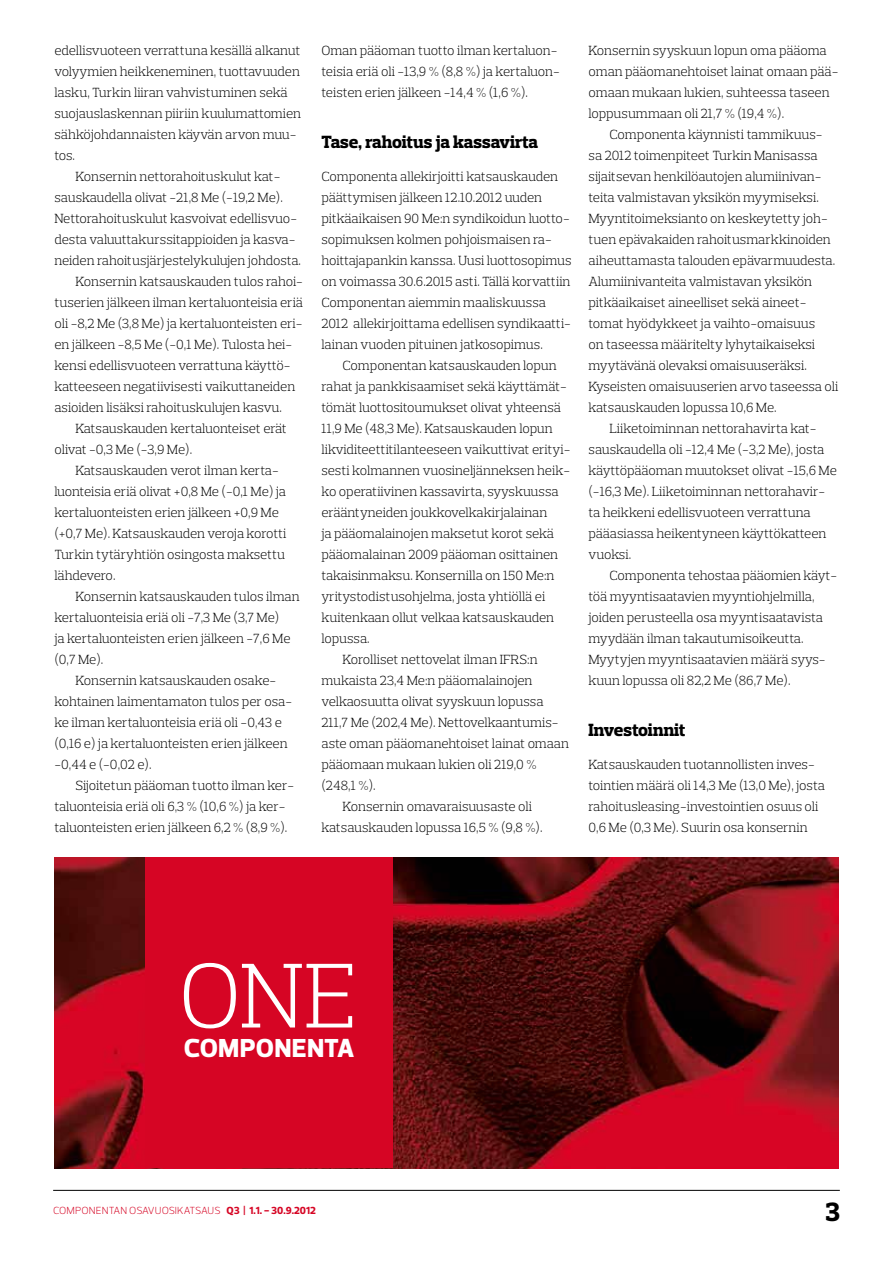
<style>
.page{position:relative;width:893px;height:1263px;background:#fff}
.page>*{position:absolute;margin:0;border:0;box-sizing:border-box;transform-origin:0 0}
.t1{font:300 93.6px "Prelo Slab";color:#fff}
.t2{font:800 27px "Prelo Slab";color:#000}
.t3{font:800 26.55px "Prelo";color:#fff}
.t4{font:800 18px "Prelo Slab";color:#000}
.t5{font:300 13.5px/21px "Prelo Slab";letter-spacing:-.01em;color:#000}
.t6{font:300 10.5px "Prelo";color:#d60524}
.s1{font-weight:800}
</style>
<div class="page">
<hr style="left:53px;top:1190px;width:787px;height:1px;background:#000">
<img style="left:54px;top:857px;width:784px;height:311px">
<div style="left:145px;top:857px;width:247px;height:311px;background:#d60524"></div>
<p class="t5" style="left:54px;top:40px;width:247px">edellisvuoteen verrattuna kesällä alkanut</p>
<p class="t5" style="left:54px;top:61px;width:247px">volyymien heikkeneminen, tuottavuuden</p>
<p class="t5" style="left:54px;top:82px;width:235px">lasku, Turkin liiran vahvistuminen sekä</p>
<p class="t5" style="left:54px;top:103px;width:248px">suojauslaskennan piiriin kuulumattomien</p>
<p class="t5" style="left:54px;top:124px;width:244px">sähköjohdannaisten käyvän arvon muu-</p>
<p class="t5" style="left:54px;top:145px;width:22px">tos.</p>
<p class="t5" style="left:75px;top:166px;width:207px">Konsernin nettorahoituskulut kat-</p>
<p class="t5" style="left:54px;top:187px;width:230px">sauskaudella olivat -21,8 Me (-19,2 Me).</p>
<p class="t5" style="left:54px;top:208px;width:244px">Nettorahoituskulut kasvoivat edellisvuo-</p>
<p class="t5" style="left:54px;top:229px;width:243px">desta valuuttakurssitappioiden ja kasva-</p>
<p class="t5" style="left:54px;top:250px;width:248px">neiden rahoitusjärjestelykulujen johdosta.</p>
<p class="t5" style="left:75px;top:271px;width:229px">Konsernin katsauskauden tulos rahoi-</p>
<p class="t5" style="left:54px;top:292px;width:250px">tuserien jälkeen ilman kertaluonteisia eriä</p>
<p class="t5" style="left:54px;top:313px;width:250px">oli -8,2 Me (3,8 Me) ja kertaluonteisten eri-</p>
<p class="t5" style="left:54px;top:334px;width:239px">en jälkeen -8,5 Me (-0,1 Me). Tulosta hei-</p>
<p class="t5" style="left:54px;top:355px;width:238px">kensi edellisvuoteen verrattuna käyttö-</p>
<p class="t5" style="left:54px;top:376px;width:242px">katteeseen negatiivisesti vaikuttaneiden</p>
<p class="t5" style="left:54px;top:397px;width:229px">asioiden lisäksi rahoituskulujen kasvu.</p>
<p class="t5" style="left:75px;top:418px;width:213px">Katsauskauden kertaluonteiset erät</p>
<p class="t5" style="left:54px;top:439px;width:139px">olivat -0,3 Me (-3,9 Me).</p>
<p class="t5" style="left:75px;top:460px;width:205px">Katsauskauden verot ilman kerta-</p>
<p class="t5" style="left:54px;top:481px;width:233px">luonteisia eriä olivat +0,8 Me (-0,1 Me) ja</p>
<p class="t5" style="left:54px;top:502px;width:226px">kertaluonteisten erien jälkeen +0,9 Me</p>
<p class="t5" style="left:54px;top:523px;width:234px">(+0,7 Me). Katsauskauden veroja korotti</p>
<p class="t5" style="left:54px;top:544px;width:232px">Turkin tytäryhtiön osingosta maksettu</p>
<p class="t5" style="left:54px;top:565px;width:63px">lähdevero.</p>
<p class="t5" style="left:75px;top:586px;width:226px">Konsernin katsauskauden tulos ilman</p>
<p class="t5" style="left:54px;top:607px;width:226px">kertaluonteisia eriä oli -7,3 Me (3,7 Me)</p>
<p class="t5" style="left:54px;top:628px;width:238px">ja kertaluonteisten erien jälkeen -7,6 Me</p>
<p class="t5" style="left:54px;top:649px;width:51px">(0,7 Me).</p>
<p class="t5" style="left:75px;top:670px;width:202px">Konsernin katsauskauden osake-</p>
<p class="t5" style="left:54px;top:691px;width:239px">kohtainen laimentamaton tulos per osa-</p>
<p class="t5" style="left:54px;top:712px;width:229px">ke ilman kertaluonteisia eriä oli -0,43 e</p>
<p class="t5" style="left:54px;top:733px;width:235px">(0,16 e) ja kertaluonteisten erien jälkeen</p>
<p class="t5" style="left:54px;top:754px;width:99px">-0,44 e (-0,02 e).</p>
<p class="t5" style="left:75px;top:775px;width:220px">Sijoitetun pääoman tuotto ilman ker-</p>
<p class="t5" style="left:54px;top:796px;width:233px">taluonteisia eriä oli 6,3 % (10,6 %) ja ker-</p>
<p class="t5" style="left:54px;top:817px;width:234px">taluonteisten erien jälkeen 6,2 % (8,9 %).</p>
<p class="t5" style="left:321px;top:40px;width:240px">Oman pääoman tuotto ilman kertaluon&shy;teisia eriä oli -13,9 % (8,8 %) ja kertaluon&shy;teisten erien jälkeen -14,4 % (1,6 %).</p>
<h3 class="t4" style="left:321px;top:131px;width:218px">Tase, rahoitus ja kassavirta</h3>
<p class="t5" style="left:321px;top:166px;width:252px">Componenta allekirjoitti katsauskauden päättymisen jälkeen 12.10.2012 uuden pitkäaikaisen 90 Me:n syndikoidun luotto&shy;sopimuksen kolmen pohjoismaisen ra&shy;hoittajapankin kanssa. Uusi luottosopimus on voimassa 30.6.2015 asti. Tällä korvattiin Componentan aiemmin maaliskuussa 2012 allekirjoittama edellisen syndikaatti&shy;lainan vuoden pituinen jatkosopimus.</p>
<p class="t5" style="left:342px;top:355px;width:216px">Componentan katsauskauden lopun</p>
<p class="t5" style="left:321px;top:376px;width:247px">rahat ja pankkisaamiset sekä käyttämät-</p>
<p class="t5" style="left:321px;top:397px;width:241px">tömät luottositoumukset olivat yhteensä</p>
<p class="t5" style="left:321px;top:418px;width:233px">11,9 Me (48,3 Me). Katsauskauden lopun</p>
<p class="t5" style="left:321px;top:439px;width:250px">likviditeettitilanteeseen vaikuttivat erityi-</p>
<p class="t5" style="left:321px;top:460px;width:250px">sesti kolmannen vuosineljänneksen heik-</p>
<p class="t5" style="left:321px;top:481px;width:239px">ko operatiivinen kassavirta, syyskuussa</p>
<p class="t5" style="left:321px;top:502px;width:227px">erääntyneiden joukkovelkakirjalainan</p>
<p class="t5" style="left:321px;top:523px;width:234px">ja pääomalainojen maksetut korot sekä</p>
<p class="t5" style="left:321px;top:544px;width:238px">pääomalainan 2009 pääoman osittainen</p>
<p class="t5" style="left:321px;top:565px;width:235px">takaisinmaksu. Konsernilla on 150 Me:n</p>
<p class="t5" style="left:321px;top:586px;width:225px">yritystodistusohjelma, josta yhtiöllä ei</p>
<p class="t5" style="left:321px;top:607px;width:234px">kuitenkaan ollut velkaa katsauskauden</p>
<p class="t5" style="left:321px;top:628px;width:50px">lopussa.</p>
<p class="t5" style="left:342px;top:649px;width:197px">Korolliset nettovelat ilman IFRS:n</p>
<p class="t5" style="left:321px;top:670px;width:213px">mukaista 23,4 Me:n pääomalainojen</p>
<p class="t5" style="left:321px;top:691px;width:224px">velkaosuutta olivat syyskuun lopussa</p>
<p class="t5" style="left:321px;top:712px;width:239px">211,7 Me (202,4 Me). Nettovelkaantumis-</p>
<p class="t5" style="left:321px;top:733px;width:249px">aste oman pääomanehtoiset lainat omaan</p>
<p class="t5" style="left:321px;top:754px;width:217px">pääomaan mukaan lukien oli 219,0 %</p>
<p class="t5" style="left:321px;top:775px;width:56px">(248,1 %).</p>
<p class="t5" style="left:342px;top:796px;width:191px">Konsernin omavaraisuusaste oli</p>
<p class="t5" style="left:321px;top:817px;width:223px">katsauskauden lopussa 16,5 % (9,8 %).</p>
<p class="t5" style="left:588px;top:40px;width:252px">Konsernin syyskuun lopun oma pääoma oman pääomanehtoiset lainat omaan pää&shy;omaan mukaan lukien, suhteessa taseen loppusummaan oli 21,7 % (19,4 %).</p>
<p class="t5" style="left:609px;top:124px;width:215px">Componenta käynnisti tammikuus-</p>
<p class="t5" style="left:588px;top:145px;width:231px">sa 2012 toimenpiteet Turkin Manisassa</p>
<p class="t5" style="left:588px;top:166px;width:235px">sijaitsevan henkilöautojen alumiinivan-</p>
<p class="t5" style="left:588px;top:187px;width:232px">teita valmistavan yksikön myymiseksi.</p>
<p class="t5" style="left:588px;top:208px;width:241px">Myyntitoimeksianto on keskeytetty joh-</p>
<p class="t5" style="left:588px;top:229px;width:244px">tuen epävakaiden rahoitusmarkkinoiden</p>
<p class="t5" style="left:588px;top:250px;width:248px">aiheuttamasta talouden epävarmuudesta.</p>
<p class="t5" style="left:588px;top:271px;width:225px">Alumiinivanteita valmistavan yksikön</p>
<p class="t5" style="left:588px;top:292px;width:220px">pitkäaikaiset aineelliset sekä aineet-</p>
<p class="t5" style="left:588px;top:313px;width:228px">tomat hyödykkeet ja vaihto-omaisuus</p>
<p class="t5" style="left:588px;top:334px;width:228px">on taseessa määritelty lyhytaikaiseksi</p>
<p class="t5" style="left:588px;top:355px;width:220px">myytävänä olevaksi omaisuuseräksi.</p>
<p class="t5" style="left:588px;top:376px;width:251px">Kyseisten omaisuuserien arvo taseessa oli</p>
<p class="t5" style="left:588px;top:397px;width:190px">katsauskauden lopussa 10,6 Me.</p>
<p class="t5" style="left:609px;top:418px;width:209px">Liiketoiminnan nettorahavirta kat-</p>
<p class="t5" style="left:588px;top:439px;width:237px">sauskaudella oli -12,4 Me (-3,2 Me), josta</p>
<p class="t5" style="left:588px;top:460px;width:250px">käyttöpääoman muutokset olivat -15,6 Me</p>
<p class="t5" style="left:588px;top:481px;width:238px">(-16,3 Me). Liiketoiminnan nettorahavir-</p>
<p class="t5" style="left:588px;top:502px;width:224px">ta heikkeni edellisvuoteen verrattuna</p>
<p class="t5" style="left:588px;top:523px;width:240px">pääasiassa heikentyneen käyttökatteen</p>
<p class="t5" style="left:588px;top:544px;width:44px">vuoksi.</p>
<p class="t5" style="left:609px;top:565px;width:229px">Componenta tehostaa pääomien käyt-</p>
<p class="t5" style="left:588px;top:586px;width:228px">töä myyntisaatavien myyntiohjelmilla,</p>
<p class="t5" style="left:588px;top:607px;width:236px">joiden perusteella osa myyntisaatavista</p>
<p class="t5" style="left:588px;top:628px;width:217px">myydään ilman takautumisoikeutta.</p>
<p class="t5" style="left:588px;top:649px;width:239px">Myytyjen myyntisaatavien määrä syys-</p>
<p class="t5" style="left:588px;top:670px;width:204px">kuun lopussa oli 82,2 Me (86,7 Me).</p>
<h3 class="t4" style="left:588px;top:719px;width:99px">Investoinnit</h3>
<p class="t5" style="left:588px;top:754px;width:238px">Katsauskauden tuotannollisten inves&shy;tointien määrä oli 14,3 Me (13,0 Me), josta rahoitusleasing-investointien osuus oli 0,6 Me (0,3 Me). Suurin osa konsernin</p>
<h1 class="t1" style="left:179px;top:938px;width:180px">ONE</h1>
<h3 class="t3" style="left:184px;top:1032px;width:108px">COMPONENTA</h3>
<p class="t6" style="left:53px;top:1204px;width:264px">COMPONENTAN OSAVUOSIKATSAUS <span class="s1">Q3 | 1.1. - 30.9.2012</span></p>
<h2 class="t2" style="left:826px;top:1195px;width:16px">3</h2>
</div>
